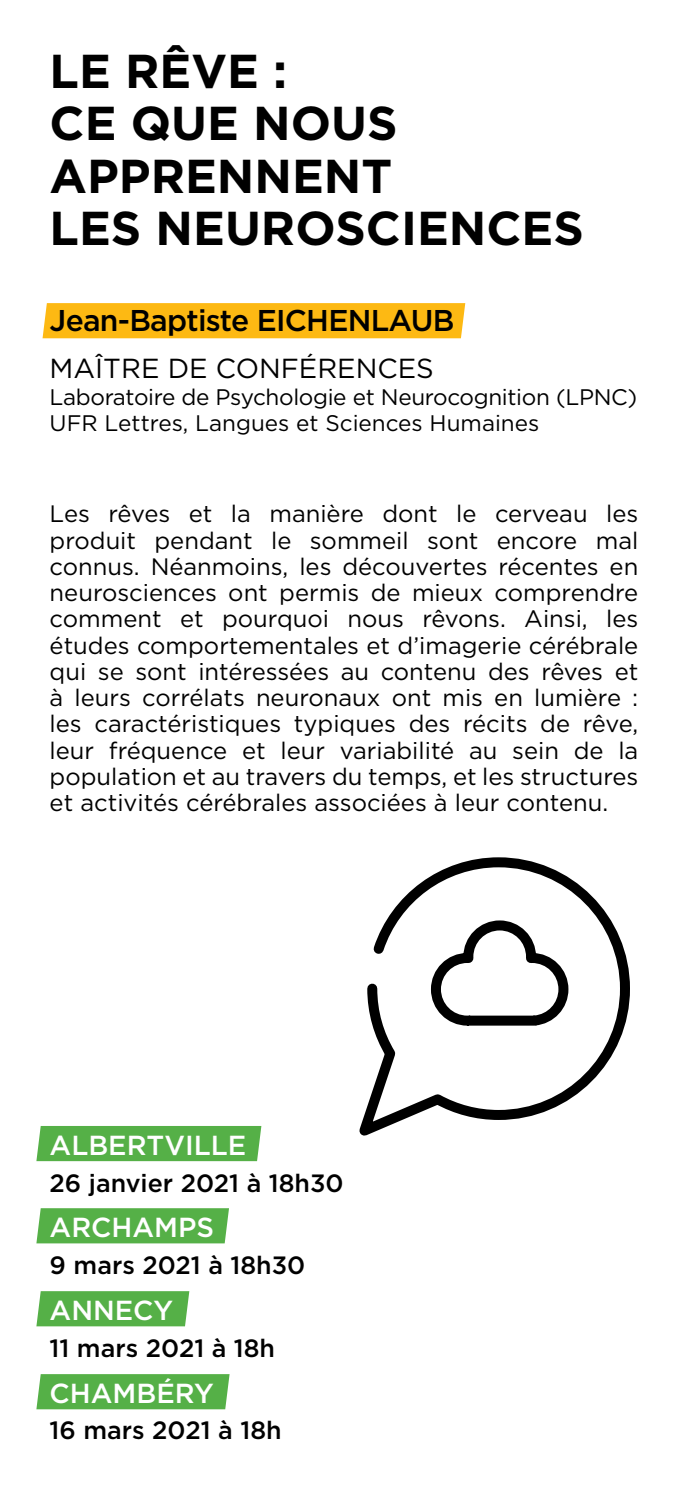
<style>
.page{position:relative;width:688px;height:1489px;background:#fff}
.page>*{position:absolute;margin:0;border:0;box-sizing:border-box;transform-origin:0 0}
.t1{font:700 47.5px/52.5px "Gotham";color:#000}
.t2{font:500 30px "Gotham";letter-spacing:-.025em;color:#000}
.t3{font:500 27.5px "Gotham";color:#fff}
.t4{font:27.5px "Gotham";color:#000}
.t5{font:500 25px "Gotham";color:#000}
.t6{font:23.75px/26.2px "Gotham";color:#000;text-align:justify}
.t7{font:22.5px/26.2px "Gotham";letter-spacing:-.015em;color:#000}
</style>
<div class="page">
<div style="left:36px;top:1126px;width:225px;height:35px;background:#55b047"></div>
<div style="left:36px;top:1208px;width:193px;height:35px;background:#55b047"></div>
<div style="left:36px;top:1291px;width:153px;height:35px;background:#55b047"></div>
<div style="left:36px;top:1374px;width:193px;height:35px;background:#55b047"></div>
<div style="left:43px;top:303px;width:422px;height:35px;background:#fdb913"></div>
<svg style="left:359px;top:857px;width:271px;height:279px"></svg>
<svg style="left:426px;top:915px;width:147px;height:115px"></svg>
<h1 class="t1" style="left:50px;top:44px;width:535px">LE RÊVE :<br>CE QUE NOUS<br>APPRENNENT<br>LES NEUROSCIENCES</h1>
<p class="t2" style="left:50px;top:300px;width:406px">Jean-Baptiste EICHENLAUB</p>
<p class="t4" style="left:50px;top:350px;width:385px">MAÎTRE DE CONFÉRENCES</p>
<p class="t7" style="left:50px;top:383px;width:589px">Laboratoire de Psychologie et Neurocognition (LPNC)<br>UFR Lettres, Langues et Sciences Humaines</p>
<p class="t6" style="left:50px;top:500px;width:590px">Les rêves et la manière dont le cerveau les produit pendant le sommeil sont encore mal connus. Néanmoins, les découvertes récentes en neurosciences ont permis de mieux comprendre comment et pourquoi nous rêvons. Ainsi, les études comportementales et d’imagerie cérébrale qui se sont intéressées au contenu des rêves et à leurs corrélats neuronaux ont mis en lumière : les caractéristiques typiques des récits de rêve, leur fréquence et leur variabilité au sein de la population et au travers du temps, et les structures et activités cérébrales associées à leur contenu.</p>
<p class="t3" style="left:50px;top:1126px;width:198px">ALBERTVILLE</p>
<p class="t5" style="left:50px;top:1166px;width:295px">26 janvier 2021 à 18h30</p>
<p class="t3" style="left:50px;top:1208px;width:166px">ARCHAMPS</p>
<p class="t5" style="left:50px;top:1248px;width:257px">9 mars 2021 à 18h30</p>
<p class="t3" style="left:50px;top:1291px;width:125px">ANNECY</p>
<p class="t5" style="left:50px;top:1331px;width:227px">11 mars 2021 à 18h</p>
<p class="t3" style="left:50px;top:1374px;width:165px">CHAMBÉRY</p>
<p class="t5" style="left:50px;top:1413px;width:233px">16 mars 2021 à 18h</p>
</div>
